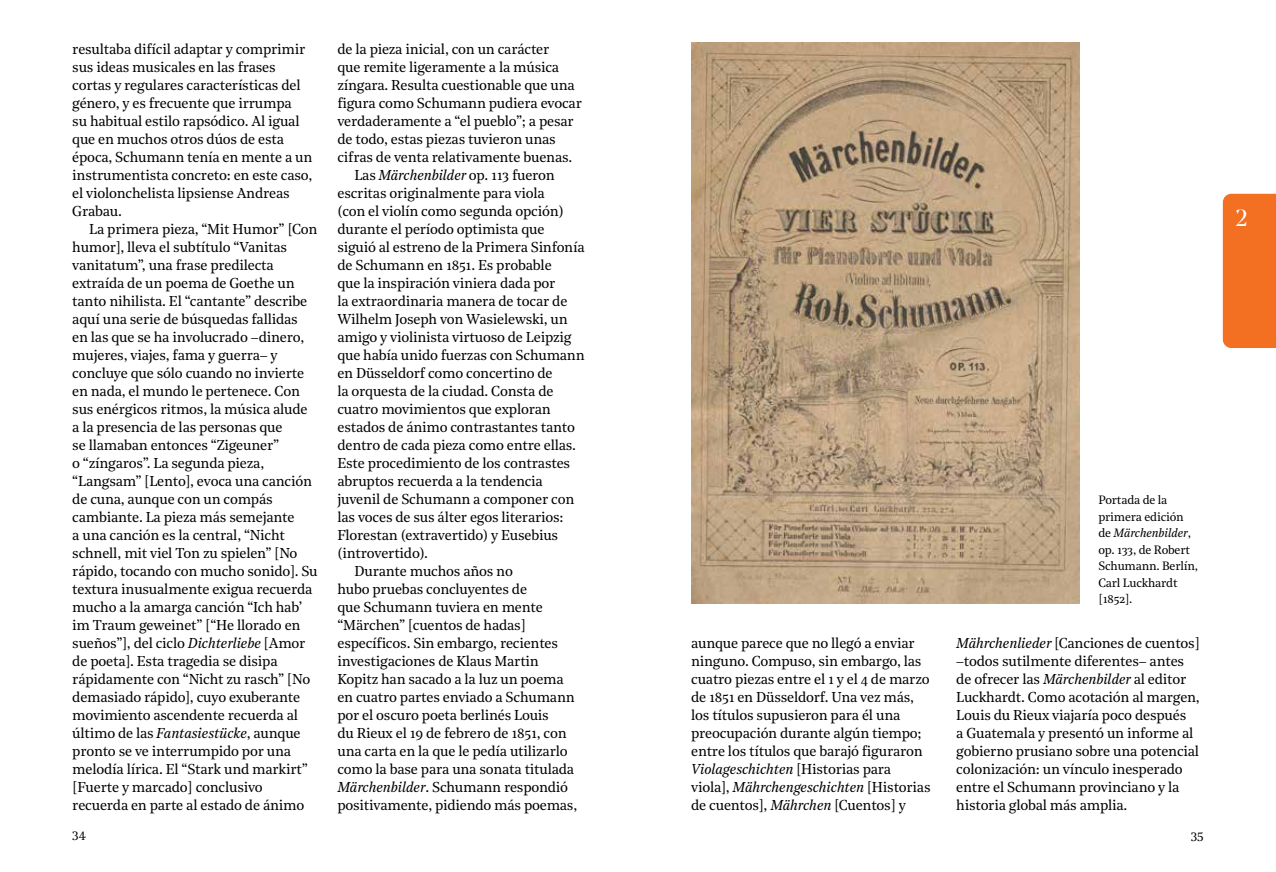
<style>
.page{position:relative;width:1276px;height:872px;background:#fff}
.page>*{position:absolute;margin:0;border:0;box-sizing:border-box;transform-origin:0 0}
.t1{font:23.25px "Noe Display";color:#fff}
.t2{font:14.25px/18px "Noe Text";letter-spacing:-.015em;color:#000}
.t3{font:12px/16.5px "Noe Text";letter-spacing:-.015em;color:#000}
.s1{font-style:italic}
</style>
<div class="page">
<img style="left:691px;top:43px;width:388px;height:560px">
<div style="left:1222px;top:194px;width:54px;height:154px;background:#f36f21"></div>
<p class="t2" style="left:72px;top:39px;width:242px">resultaba difícil adaptar y comprimir sus ideas musicales en las frases cortas y regulares características del género, y es frecuente que irrumpa<br>su habitual estilo rapsódico. Al igual que en muchos otros dúos de esta época, Schumann tenía en mente a un instrumentista concreto: en este caso, el violonchelista lipsiense Andreas Grabau.</p>
<p class="t2" style="left:72px;top:219px;width:247px;text-indent:17px">La primera pieza, “Mit Humor” [Con humor], lleva el subtítulo “Vanitas vanitatum”, una frase predilecta extraída de un poema de Goethe un tanto nihilista. El “cantante” describe aquí una serie de búsquedas fallidas<br>en las que se ha involucrado –dinero, mujeres, viajes, fama y guerra– y concluye que sólo cuando no invierte en nada, el mundo le pertenece. Con sus enérgicos ritmos, la música alude a la presencia de las personas que<br>se llamaban entonces “Zigeuner”<br>o “zíngaros”. La segunda pieza, “Langsam” [Lento], evoca una canción de cuna, aunque con un compás cambiante. La pieza más semejante<br>a una canción es la central, “Nicht schnell, mit viel Ton zu spielen” [No rápido, tocando con mucho sonido]. Su textura inusualmente exigua recuerda mucho a la amarga canción “Ich hab’ im Traum geweinet” [“He llorado en sueños”], del ciclo <span class="s1">Dichterliebe</span> [Amor de poeta]. Esta tragedia se disipa rápidamente con “Nicht zu rasch” [No demasiado rápido], cuyo exuberante movimiento ascendente recuerda al último de las <span class="s1">Fantasiestücke</span>, aunque pronto se ve interrumpido por una melodía lírica. El “Stark und markirt” [Fuerte y marcado] conclusivo recuerda en parte al estado de ánimo</p>
<p class="t2" style="left:337px;top:39px;width:213px">de la pieza inicial, con un carácter</p>
<p class="t2" style="left:337px;top:57px;width:223px">que remite ligeramente a la música</p>
<p class="t2" style="left:337px;top:75px;width:239px">zíngara. Resulta cuestionable que una</p>
<p class="t2" style="left:337px;top:93px;width:246px">figura como Schumann pudiera evocar</p>
<p class="t2" style="left:337px;top:111px;width:238px">verdaderamente a “el pueblo”; a pesar</p>
<p class="t2" style="left:337px;top:129px;width:220px">de todo, estas piezas tuvieron unas</p>
<p class="t2" style="left:337px;top:147px;width:236px">cifras de venta relativamente buenas.</p>
<p class="t2" style="left:354px;top:165px;width:202px">Las <span class="s1">Märchenbilder</span> op. 113 fueron</p>
<p class="t2" style="left:337px;top:183px;width:209px">escritas originalmente para viola</p>
<p class="t2" style="left:337px;top:201px;width:228px">(con el violín como segunda opción)</p>
<p class="t2" style="left:337px;top:219px;width:209px">durante el período optimista que</p>
<p class="t2" style="left:337px;top:237px;width:249px">siguió al estreno de la Primera Sinfonía</p>
<p class="t2" style="left:337px;top:255px;width:216px">de Schumann en 1851. Es probable</p>
<p class="t2" style="left:337px;top:273px;width:220px">que la inspiración viniera dada por</p>
<p class="t2" style="left:337px;top:291px;width:231px">la extraordinaria manera de tocar de</p>
<p class="t2" style="left:337px;top:309px;width:232px">Wilhelm Joseph von Wasielewski, un</p>
<p class="t2" style="left:337px;top:327px;width:236px">amigo y violinista virtuoso de Leipzig</p>
<p class="t2" style="left:337px;top:345px;width:249px">que había unido fuerzas con Schumann</p>
<p class="t2" style="left:337px;top:363px;width:217px">en Düsseldorf como concertino de</p>
<p class="t2" style="left:337px;top:381px;width:218px">la orquesta de la ciudad. Consta de</p>
<p class="t2" style="left:337px;top:399px;width:215px">cuatro movimientos que exploran</p>
<p class="t2" style="left:337px;top:417px;width:239px">estados de ánimo contrastantes tanto</p>
<p class="t2" style="left:337px;top:435px;width:240px">dentro de cada pieza como entre ellas.</p>
<p class="t2" style="left:337px;top:453px;width:234px">Este procedimiento de los contrastes</p>
<p class="t2" style="left:337px;top:471px;width:207px">abruptos recuerda a la tendencia</p>
<p class="t2" style="left:337px;top:489px;width:238px">juvenil de Schumann a componer con</p>
<p class="t2" style="left:337px;top:507px;width:228px">las voces de sus álter egos literarios:</p>
<p class="t2" style="left:337px;top:525px;width:222px">Florestan (extravertido) y Eusebius</p>
<p class="t2" style="left:337px;top:543px;width:92px">(introvertido).</p>
<p class="t2" style="left:354px;top:561px;width:160px">Durante muchos años no</p>
<p class="t2" style="left:337px;top:579px;width:191px">hubo pruebas concluyentes de</p>
<p class="t2" style="left:337px;top:597px;width:207px">que Schumann tuviera en mente</p>
<p class="t2" style="left:337px;top:615px;width:190px">“Märchen” [cuentos de hadas]</p>
<p class="t2" style="left:337px;top:633px;width:222px">específicos. Sin embargo, recientes</p>
<p class="t2" style="left:337px;top:651px;width:203px">investigaciones de Klaus Martin</p>
<p class="t2" style="left:337px;top:669px;width:228px">Kopitz han sacado a la luz un poema</p>
<p class="t2" style="left:337px;top:687px;width:239px">en cuatro partes enviado a Schumann</p>
<p class="t2" style="left:337px;top:705px;width:213px">por el oscuro poeta berlinés Louis</p>
<p class="t2" style="left:337px;top:723px;width:231px">du Rieux el 19 de febrero de 1851, con</p>
<p class="t2" style="left:337px;top:741px;width:232px">una carta en la que le pedía utilizarlo</p>
<p class="t2" style="left:337px;top:759px;width:238px">como la base para una sonata titulada</p>
<p class="t2" style="left:337px;top:777px;width:232px"><span class="s1">Märchenbilder</span>. Schumann respondió</p>
<p class="t2" style="left:337px;top:795px;width:241px">positivamente, pidiendo más poemas,</p>
<p class="t3" style="left:1098px;top:491px;width:101px">Portada de la primera edición de <span class="s1">Märchenbilder</span>, op. 133, de Robert<br>Schumann. Berlín,<br>Carl Luckhardt [1852].</p>
<p class="t2" style="left:691px;top:633px;width:241px">aunque parece que no llegó a enviar ninguno. Compuso, sin embargo, las cuatro piezas entre el 1 y el 4 de marzo de 1851 en Düsseldorf. Una vez más, los títulos supusieron para él una preocupación durante algún tiempo; entre los títulos que barajó figuraron <span class="s1">Violageschichten</span> [Historias para viola], <span class="s1">Mährchengeschichten</span> [Historias de cuentos], <span class="s1">Mährchen</span> [Cuentos] y</p>
<p class="t2" style="left:956px;top:633px;width:245px"><span class="s1">Mährchenlieder</span> [Canciones de cuentos] –todos sutilmente diferentes– antes de ofrecer las <span class="s1">Märchenbilder</span> al editor Luckhardt. Como acotación al margen, Louis du Rieux viajaría poco después<br>a Guatemala y presentó un informe al gobierno prusiano sobre una potencial colonización: un vínculo inesperado entre el Schumann provinciano y la historia global más amplia.</p>
<p class="t3" style="left:72px;top:826px;width:15px">34</p>
<p class="t3" style="left:1190px;top:827px;width:14px">35</p>
<h1 class="t1" style="left:1235px;top:204px;width:14px">2</h1>
</div>
